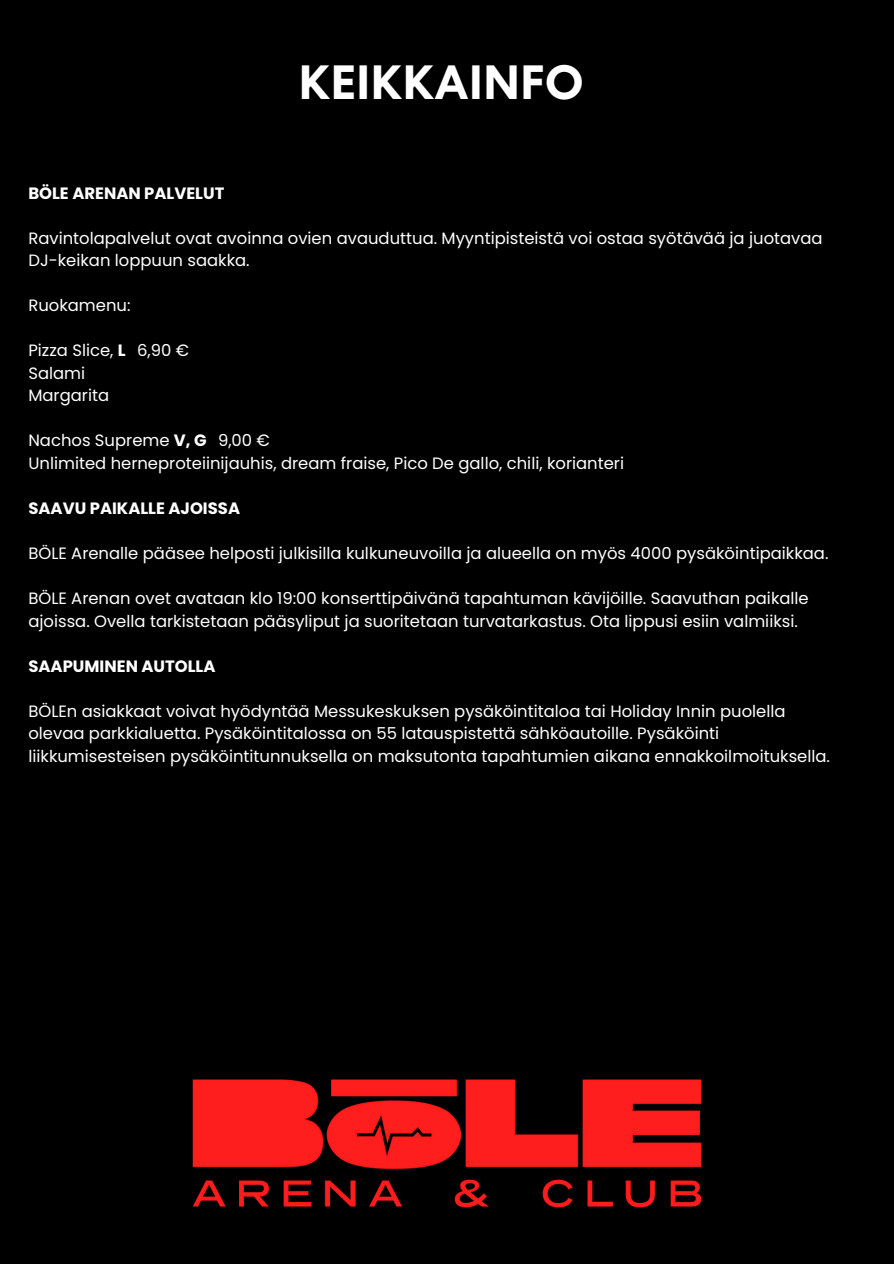
<style>
.page{position:relative;width:894px;height:1264px;background:#fff}
.page>*{position:absolute;margin:0;border:0;box-sizing:border-box;transform-origin:0 0}
.t1{font:700 48px "Centra No 2";color:#fff}
.t2{font:16.35px/22.5px "Poppins";color:#fff}
.t3{font:700 16.35px "Poppins";color:#fff}
.s1{font-weight:700}
</style>
<div class="page">
<div style="left:0;top:0;width:893px;height:1263px;background:#000"></div>
<img style="left:192px;top:1079px;width:510px;height:129px">
<h2 class="t1" style="left:298px;top:65px;width:287px">KEIKKAINFO</h2>
<p class="t3" style="left:28px;top:182px;width:197px">BÖLE ARENAN PALVELUT</p>
<p class="t2" style="left:28px;top:227px;width:795px">Ravintolapalvelut ovat avoinna ovien avauduttua. Myyntipisteistä voi ostaa syötävää ja juotavaa<br>DJ-keikan loppuun saakka.</p>
<p class="t2" style="left:28px;top:294px;width:104px">Ruokamenu:</p>
<p class="t2" style="left:28px;top:339px;width:162px">Pizza Slice, <span class="s1">L</span> 6,90 €</p>
<p class="t2" style="left:28px;top:362px;width:58px">Salami</p>
<p class="t2" style="left:28px;top:384px;width:82px">Margarita</p>
<p class="t2" style="left:28px;top:429px;width:243px">Nachos Supreme <span class="s1">V, G</span> 9,00 €</p>
<h2 class="t2" style="left:28px;top:452px;width:597px">Unlimited herneproteiinijauhis, dream fraise, Pico De gallo, chili, korianteri</h2>
<p class="t3" style="left:28px;top:497px;width:213px">SAAVU PAIKALLE AJOISSA</p>
<p class="t2" style="left:28px;top:542px;width:801px">BÖLE Arenalle pääsee helposti julkisilla kulkuneuvoilla ja alueella on myös 4000 pysäköintipaikkaa.</p>
<h2 class="t2" style="left:28px;top:587px;width:781px">BÖLE Arenan ovet avataan klo 19:00 konserttipäivänä tapahtuman kävijöille. Saavuthan paikalle ajoissa. Ovella tarkistetaan pääsyliput ja suoritetaan turvatarkastus. Ota lippusi esiin valmiiksi.</h2>
<p class="t3" style="left:28px;top:654px;width:188px">SAAPUMINEN AUTOLLA</p>
<p class="t2" style="left:28px;top:699px;width:802px">BÖLEn asiakkaat voivat hyödyntää Messukeskuksen pysäköintitaloa tai Holiday Innin puolella olevaa parkkialuetta. Pysäköintitalossa on 55 latauspistettä sähköautoille. Pysäköinti liikkumisesteisen pysäköintitunnuksella on maksutonta tapahtumien aikana ennakkoilmoituksella.</p>
</div>
